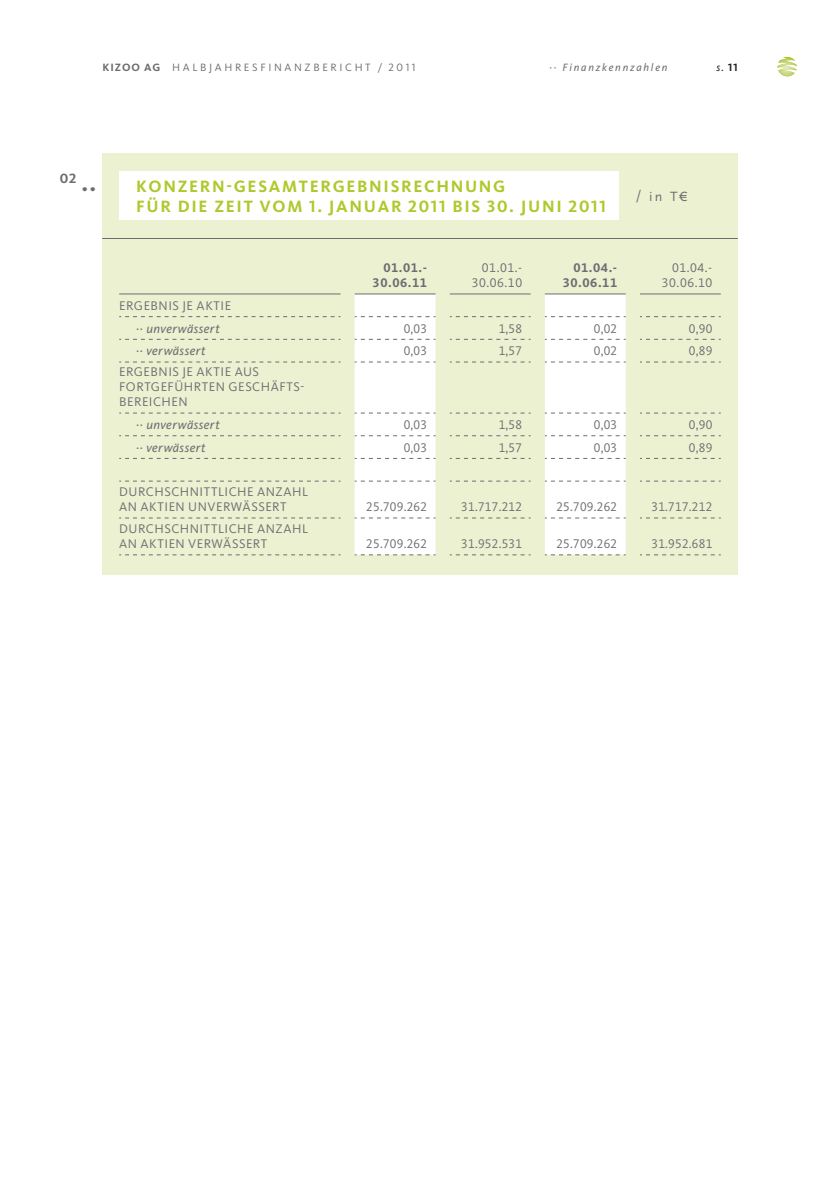
<style>
.page{position:relative;width:840px;height:1191px;background:#fff}
.page>*{position:absolute;margin:0;border:0;box-sizing:border-box;transform-origin:0 0}
.t1{font:700 17px/20px "Kievit OT";letter-spacing:.1em;color:#b0c82c}
.t2{font:14px "Scala Sans Pro";color:#6c6d70}
.t3{font:700 14px "Kievit OT";color:#6c6d70}
.t4{font:13px/15px "Kievit OT";letter-spacing:.02em;color:#6c6d70;text-align:right}
.t5{font:italic 13px "Kievit OT";letter-spacing:.03em;color:#6c6d70}
.t6{font:700 13px/15px "Kievit OT";color:#6c6d70;text-align:right}
.t7{font:11px "Kievit OT";color:#6c6d70}
.t8{font:italic 11px "Kievit OT";letter-spacing:.16em;color:#6c6d70}
.t9{font:italic 11px "Kievit OT";color:#231f20}
.s1{font-weight:700}
.s2{font-weight:700;font-style:normal}
.s3{font-size:24px}
</style>
<div class="page">
<svg style="left:777px;top:57px;width:19px;height:19px"></svg>
<div style="left:102px;top:153px;width:635px;height:422px;background:#ecf1d2"></div>
<svg style="left:354px;top:294px;width:271px;height:261px;fill:#fff"></svg>
<svg style="left:354px;top:339px;width:81px;height:1px"></svg>
<svg style="left:449px;top:339px;width:81px;height:1px"></svg>
<svg style="left:544px;top:339px;width:81px;height:1px"></svg>
<svg style="left:640px;top:339px;width:80px;height:1px"></svg>
<svg style="left:354px;top:361px;width:81px;height:1px"></svg>
<svg style="left:449px;top:361px;width:81px;height:1px"></svg>
<svg style="left:544px;top:361px;width:81px;height:1px"></svg>
<svg style="left:640px;top:361px;width:80px;height:1px"></svg>
<svg style="left:354px;top:412px;width:81px;height:1px"></svg>
<svg style="left:449px;top:412px;width:81px;height:1px"></svg>
<svg style="left:544px;top:412px;width:81px;height:1px"></svg>
<svg style="left:640px;top:412px;width:80px;height:1px"></svg>
<svg style="left:119px;top:339px;width:221px;height:1px"></svg>
<svg style="left:119px;top:361px;width:221px;height:1px"></svg>
<svg style="left:119px;top:412px;width:221px;height:1px"></svg>
<svg style="left:119px;top:435px;width:221px;height:1px"></svg>
<svg style="left:119px;top:458px;width:221px;height:1px"></svg>
<svg style="left:119px;top:480px;width:221px;height:1px"></svg>
<svg style="left:119px;top:517px;width:221px;height:1px"></svg>
<svg style="left:119px;top:554px;width:221px;height:1px"></svg>
<svg style="left:354px;top:435px;width:81px;height:1px"></svg>
<svg style="left:449px;top:435px;width:81px;height:1px"></svg>
<svg style="left:544px;top:435px;width:81px;height:1px"></svg>
<svg style="left:640px;top:435px;width:80px;height:1px"></svg>
<svg style="left:354px;top:458px;width:81px;height:1px"></svg>
<svg style="left:449px;top:458px;width:81px;height:1px"></svg>
<svg style="left:544px;top:458px;width:81px;height:1px"></svg>
<svg style="left:640px;top:458px;width:80px;height:1px"></svg>
<svg style="left:354px;top:480px;width:81px;height:1px"></svg>
<svg style="left:449px;top:480px;width:81px;height:1px"></svg>
<svg style="left:544px;top:480px;width:81px;height:1px"></svg>
<svg style="left:640px;top:480px;width:80px;height:1px"></svg>
<svg style="left:354px;top:517px;width:81px;height:1px"></svg>
<svg style="left:449px;top:517px;width:81px;height:1px"></svg>
<svg style="left:544px;top:517px;width:81px;height:1px"></svg>
<svg style="left:640px;top:517px;width:80px;height:1px"></svg>
<svg style="left:354px;top:554px;width:81px;height:1px"></svg>
<svg style="left:449px;top:554px;width:81px;height:1px"></svg>
<svg style="left:544px;top:554px;width:81px;height:1px"></svg>
<svg style="left:640px;top:554px;width:80px;height:1px"></svg>
<svg style="left:119px;top:316px;width:221px;height:1px"></svg>
<svg style="left:354px;top:316px;width:81px;height:1px"></svg>
<svg style="left:449px;top:316px;width:81px;height:1px"></svg>
<svg style="left:544px;top:316px;width:81px;height:1px"></svg>
<svg style="left:640px;top:316px;width:80px;height:1px"></svg>
<hr style="left:119px;top:293px;width:221px;height:1px;background:#6c6d70">
<hr style="left:354px;top:293px;width:81px;height:1px;background:#6c6d70">
<hr style="left:449px;top:293px;width:81px;height:1px;background:#6c6d70">
<hr style="left:544px;top:293px;width:81px;height:1px;background:#6c6d70">
<hr style="left:639px;top:293px;width:81px;height:1px;background:#6c6d70">
<hr style="left:102px;top:238px;width:635px;height:1px;background:#6c6d70">
<div style="left:119px;top:171px;width:499px;height:49px;background:#fff"></div>
<p class="t7" style="left:102px;top:60px;width:80px"><span class="s1">KIZOO AG</span> HALBJAHRESFINANZBERICHT</p>
<p class="t7" style="left:377px;top:60px;width:39px">/ 2011</p>
<p class="t8" style="left:549px;top:60px;width:120px">·· Finanzkennzahlen</p>
<p class="t9" style="left:716px;top:60px;width:23px">s. <span class="s2">11</span></p>
<p class="t3" style="left:60px;top:170px;width:38px">02 <span class="s3">..</span></p>
<h1 class="t1" style="left:136px;top:176px;width:471px">KONZERN-GESAMTERGEBNISRECHNUNG<br>FÜR DIE ZEIT VOM 1. JANUAR 2011 BIS 30. JUNI 2011</h1>
<p class="t2" style="left:635px;top:188px;width:52px">/ in T€</p>
<p class="t6" style="left:372px;top:260px;width:56px">01.01.-<br>30.06.11</p>
<p class="t4" style="left:471px;top:260px;width:52px">01.01.-<br>30.06.10</p>
<p class="t6" style="left:562px;top:260px;width:56px">01.04.-<br>30.06.11</p>
<p class="t4" style="left:661px;top:260px;width:52px">01.04.-<br>30.06.10</p>
<p class="t4" style="left:119px;top:298px;width:33px">ERGEBNIS</p>
<p class="t4" style="left:182px;top:298px;width:38px">JE AKTIE</p>
<p class="t5" style="left:136px;top:320px;width:85px">·· unverwässert</p>
<p class="t4" style="left:403px;top:320px;width:25px">0,03</p>
<p class="t4" style="left:498px;top:320px;width:25px">1,58</p>
<p class="t4" style="left:593px;top:320px;width:25px">0,02</p>
<p class="t4" style="left:688px;top:320px;width:25px">0,90</p>
<p class="t5" style="left:136px;top:343px;width:71px">·· verwässert</p>
<p class="t4" style="left:403px;top:343px;width:25px">0,03</p>
<p class="t4" style="left:498px;top:343px;width:25px">1,57</p>
<p class="t4" style="left:593px;top:343px;width:25px">0,02</p>
<p class="t4" style="left:688px;top:343px;width:25px">0,89</p>
<p class="t4" style="left:119px;top:364px;width:33px">ERGEBNIS</p>
<p class="t4" style="left:182px;top:364px;width:62px">JE AKTIE AUS</p>
<p class="t4" style="left:119px;top:379px;width:51px">FORTGEFÜHRTEN</p>
<p class="t4" style="left:228px;top:379px;width:9px">GESCH</p>
<p class="t4" style="left:270px;top:379px;width:35px">ÄFTS-</p>
<p class="t4" style="left:119px;top:394px;width:9px">BEREICHEN</p>
<p class="t5" style="left:136px;top:417px;width:85px">·· unverwässert</p>
<p class="t4" style="left:403px;top:417px;width:25px">0,03</p>
<p class="t4" style="left:498px;top:417px;width:25px">1,58</p>
<p class="t4" style="left:593px;top:417px;width:25px">0,03</p>
<p class="t4" style="left:688px;top:417px;width:25px">0,90</p>
<p class="t5" style="left:136px;top:439px;width:71px">·· verwässert</p>
<p class="t4" style="left:403px;top:439px;width:25px">0,03</p>
<p class="t4" style="left:498px;top:439px;width:25px">1,57</p>
<p class="t4" style="left:593px;top:439px;width:25px">0,03</p>
<p class="t4" style="left:688px;top:439px;width:25px">0,89</p>
<p class="t4" style="left:119px;top:484px;width:9px">DURCHSCHNITTLICHE</p>
<p class="t4" style="left:257px;top:484px;width:18px">ANZAHL</p>
<p class="t4" style="left:119px;top:499px;width:46px">AN AKTIEN</p>
<p class="t4" style="left:188px;top:499px;width:38px">UNVERW</p>
<p class="t4" style="left:242px;top:499px;width:17px">ÄSSERT</p>
<p class="t4" style="left:366px;top:499px;width:62px">25.709.262</p>
<p class="t4" style="left:461px;top:499px;width:62px">31.717.212</p>
<p class="t4" style="left:556px;top:499px;width:62px">25.709.262</p>
<p class="t4" style="left:651px;top:499px;width:62px">31.717.212</p>
<p class="t4" style="left:119px;top:521px;width:9px">DURCHSCHNITTLICHE</p>
<p class="t4" style="left:257px;top:521px;width:18px">ANZAHL</p>
<p class="t4" style="left:119px;top:536px;width:46px">AN AKTIEN</p>
<p class="t4" style="left:188px;top:536px;width:18px">VERW</p>
<p class="t4" style="left:223px;top:536px;width:17px">ÄSSERT</p>
<p class="t4" style="left:366px;top:536px;width:62px">25.709.262</p>
<p class="t4" style="left:461px;top:536px;width:62px">31.952.531</p>
<p class="t4" style="left:556px;top:536px;width:62px">25.709.262</p>
<p class="t4" style="left:651px;top:536px;width:62px">31.952.681</p>
</div>
